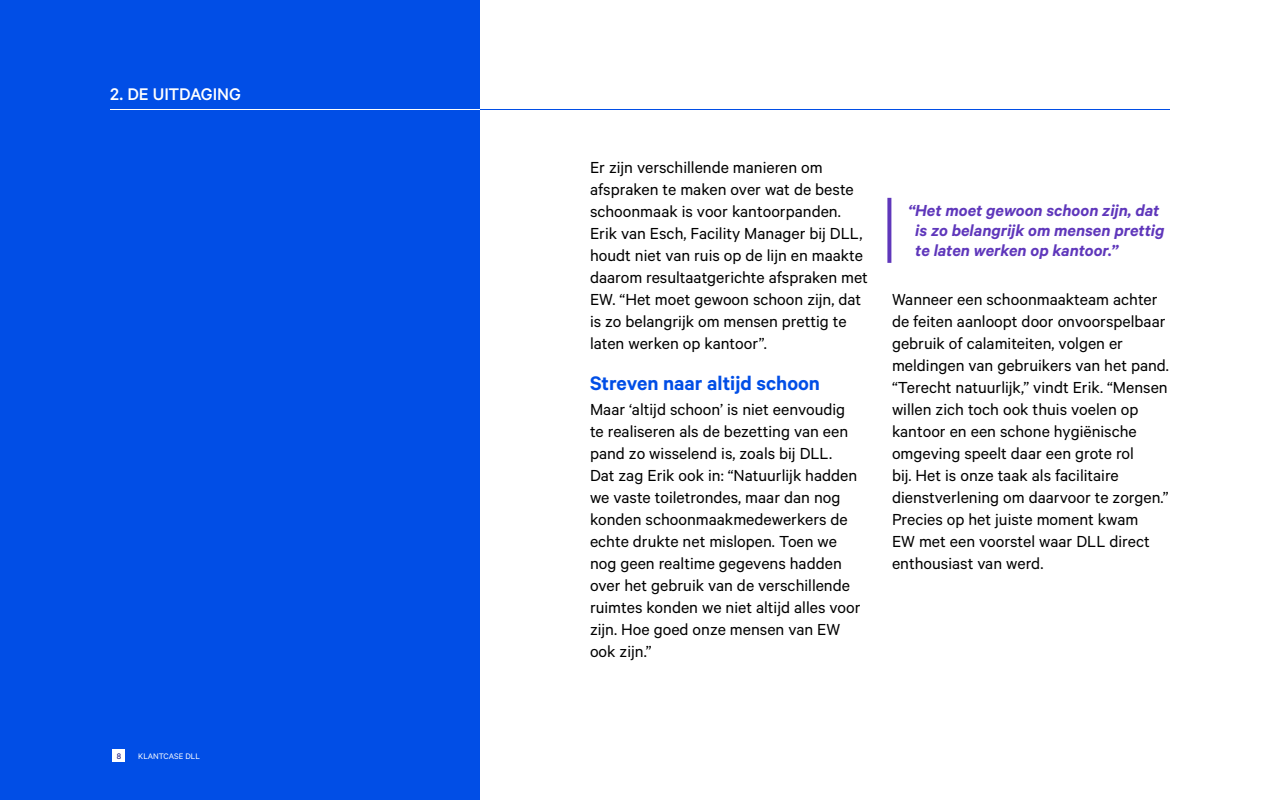
<style>
.page{position:relative;width:1280px;height:800px;background:#fff}
.page>*{position:absolute;margin:0;border:0;box-sizing:border-box;transform-origin:0 0}
.t1{font:600 22px "Calibre";color:#014ee6}
.t2{font:500 19px "Calibre";letter-spacing:-.005em;color:#fff}
.t3{font:18px/22px "Calibre";color:#000}
.t4{font:italic 600 18px/20px "Calibre";color:#5f37bb}
.t5{font:9px "Calibre";color:#fff}
.t6{font:9px "Calibre";color:#000072}
</style>
<div class="page">
<div style="left:0;top:0;width:480px;height:800px;background:#014ee6"></div>
<hr style="left:110px;top:109px;width:370px;height:1px;background:#fff">
<hr style="left:480px;top:109px;width:690px;height:1px;background:#014ee6">
<svg style="left:887px;top:198px;width:4px;height:65px"></svg>
<div style="left:113px;top:750px;width:12px;height:12px;background:#fff"></div>
<p class="t2" style="left:110px;top:83px;width:132px">2. DE UITDAGING</p>
<p class="t6" style="left:117px;top:751px;width:6px">8</p>
<p class="t5" style="left:138px;top:751px;width:63px">KLANTCASE DLL</p>
<p class="t3" style="left:590px;top:156px;width:280px">Er zijn verschillende manieren om afspraken te maken over wat de beste schoonmaak is voor kantoorpanden.<br>Erik van Esch, Facility Manager bij DLL, houdt niet van ruis op de lijn en maakte daarom resultaatgerichte afspraken met EW. “Het moet gewoon schoon zijn, dat is zo belangrijk om mensen prettig te laten werken op kantoor”.</p>
<p class="t1" style="left:590px;top:370px;width:232px">Streven naar altijd schoon</p>
<p class="t3" style="left:590px;top:398px;width:272px">Maar ‘altijd schoon’ is niet eenvoudig te realiseren als de bezetting van een pand zo wisselend is, zoals bij DLL.<br>Dat zag Erik ook in: “Natuurlijk hadden we vaste toiletrondes, maar dan nog konden schoonmaakmedewerkers de echte drukte net mislopen. Toen we nog geen realtime gegevens hadden over het gebruik van de verschillende ruimtes konden we niet altijd alles voor zijn. Hoe goed onze mensen van EW ook zijn.”</p>
<p class="t4" style="left:915px;top:200px;width:251px;text-indent:-7px">“Het moet gewoon schoon zijn, dat is zo belangrijk om mensen prettig te laten werken op kantoor.”</p>
<p class="t3" style="left:892px;top:288px;width:279px">Wanneer een schoonmaakteam achter de feiten aanloopt door onvoorspelbaar gebruik of calamiteiten, volgen er meldingen van gebruikers van het pand. “Terecht natuurlijk,” vindt Erik. “Mensen willen zich toch ook thuis voelen op kantoor en een schone hygiënische omgeving speelt daar een grote rol<br>bij. Het is onze taak als facilitaire dienstverlening om daarvoor te zorgen.” Precies op het juiste moment kwam<br>EW met een voorstel waar DLL direct enthousiast van werd.</p>
</div>
